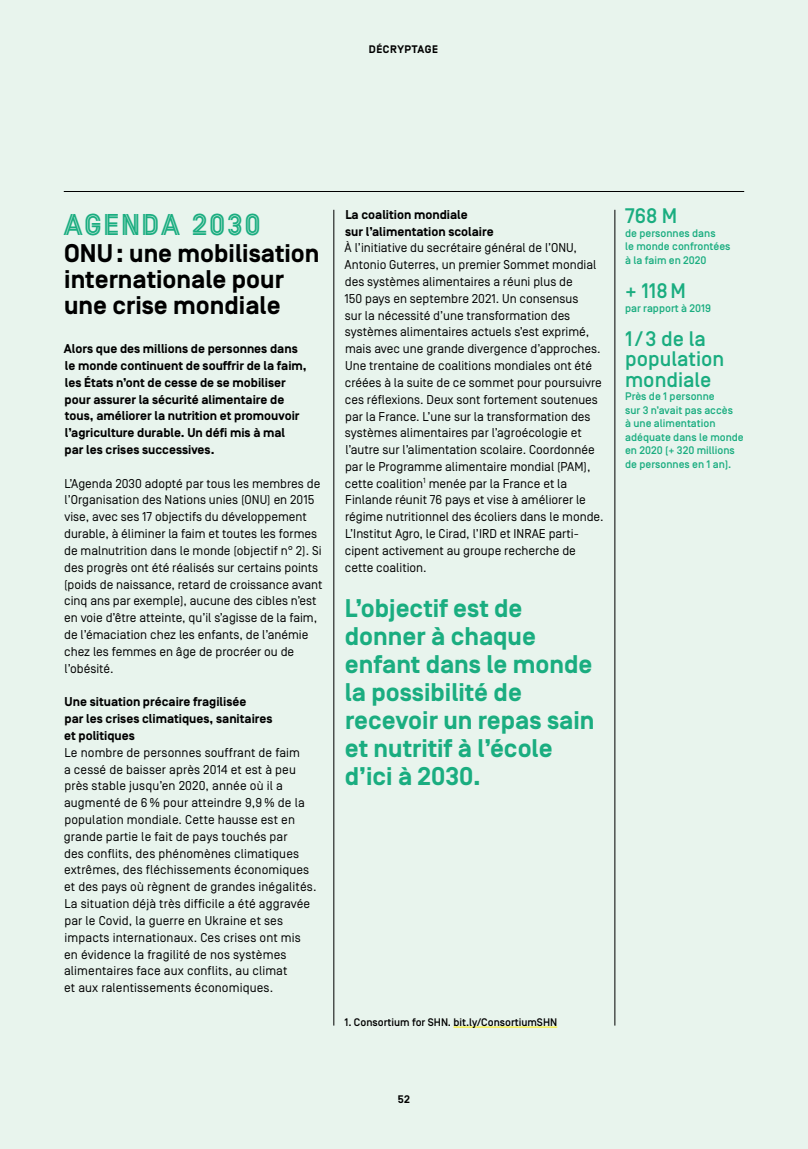
<style>
.page{position:relative;width:808px;height:1149px;background:#fff}
.page>*{position:absolute;margin:0;border:0;box-sizing:border-box;transform-origin:0 0}
.t1{font:30px "Parade LIFT Five";letter-spacing:.075em;color:#1aad80}
.t2{font:700 25.5px/28px "Simplon Norm";color:#1aad80}
.t3{font:700 25.5px/26.2px "Simplon Norm";color:#000}
.t4{font:500 21px/20.5px "Simplon Norm";color:#1aad80}
.t5{font:12.75px/16.8px "Simplon Norm";color:#000}
.t6{font:700 12.75px/16.8px "Simplon Norm";color:#000}
.t7{font:500 10.95px/13.5px "Simplon Norm";color:#1aad80}
.t8{font:500 10.95px "Simplon Norm";color:#000}
.t9{font:700 10.95px "Simplon Norm";letter-spacing:.05em;color:#000}
</style>
<div class="page">
<div style="left:0;top:0;width:808px;height:1148px;background:#e8f4ed"></div>
<hr style="left:333px;top:210px;width:1px;height:815px;background:#000">
<hr style="left:614px;top:210px;width:1px;height:815px;background:#000">
<hr style="left:64px;top:191px;width:680px;height:1px;background:#000">
<hr style="left:453px;top:1026px;width:104px;height:1px;background:#ffed00">
<p class="t9" style="left:369px;top:44px;width:71px">DÉCRYPTAGE</p>
<h1 class="t1" style="left:63px;top:208px;width:198px">AGENDA 2030</h1>
<h2 class="t3" style="left:64px;top:241px;width:257px">ONU: une mobilisation internationale pour une crise mondiale</h2>
<p class="t6" style="left:64px;top:341px;width:244px">Alors que des millions de personnes dans le monde continuent de souffrir de la faim, les États n’ont de cesse de se mobiliser pour assurer la sécurité alimentaire de tous, améliorer la nutrition et promouvoir l’agriculture durable. Un défi mis à mal<br>par les crises successives.</p>
<p class="t5" style="left:64px;top:475px;width:260px">L’Agenda 2030 adopté par tous les membres de l’Organisation des Nations unies (ONU) en 2015 vise, avec ses 17 objectifs du développement durable, à éliminer la faim et toutes les formes de malnutrition dans le monde (objectif n° 2). Si des progrès ont été réalisés sur certains points (poids de naissance, retard de croissance avant cinq ans par exemple), aucune des cibles n’est en voie d’être atteinte, qu’il s’agisse de la faim, de l’émaciation chez les enfants, de l’anémie chez les femmes en âge de procréer ou de l’obésité.</p>
<p class="t6" style="left:64px;top:694px;width:210px">Une situation précaire fragilisée<br>par les crises climatiques, sanitaires et politiques</p>
<p class="t5" style="left:64px;top:744px;width:254px">Le nombre de personnes souffrant de faim<br>a cessé de baisser après 2014 et est à peu près stable jusqu’en 2020, année où il a augmenté de 6 % pour atteindre 9,9 % de la population mondiale. Cette hausse est en grande partie le fait de pays touchés par<br>des conflits, des phénomènes climatiques extrêmes, des fléchissements économiques et des pays où règnent de grandes inégalités.<br>La situation déjà très difficile a été aggravée par le Covid, la guerre en Ukraine et ses impacts internationaux. Ces crises ont mis en évidence la fragilité de nos systèmes alimentaires face aux conflits, au climat<br>et aux ralentissements économiques.</p>
<p class="t6" style="left:345px;top:206px;width:150px">La coalition mondiale<br>sur l’alimentation scolaire</p>
<p class="t5" style="left:345px;top:240px;width:260px">À l’initiative du secrétaire général de l’ONU, Antonio Guterres, un premier Sommet mondial des systèmes alimentaires a réuni plus de<br>150 pays en septembre 2021. Un consensus<br>sur la nécessité d’une transformation des systèmes alimentaires actuels s’est exprimé, mais avec une grande divergence d’approches.<br>Une trentaine de coalitions mondiales ont été créées à la suite de ce sommet pour poursuivre ces réflexions. Deux sont fortement soutenues par la France. L’une sur la transformation des systèmes alimentaires par l’agroécologie et l’autre sur l’alimentation scolaire. Coordonnée par le Programme alimentaire mondial (PAM), cette coalition<sup>1</sup> menée par la France et la Finlande réunit 76 pays et vise à améliorer le régime nutritionnel des écoliers dans le monde.<br>L’Institut Agro, le Cirad, l’IRD et INRAE parti&shy;cipent activement au groupe recherche de cette coalition.</p>
<h2 class="t2" style="left:345px;top:595px;width:251px">L’objectif est de donner à chaque enfant dans le monde la possibilité de recevoir un repas sain et nutritif à l’école d’ici à 2030.</h2>
<p class="t8" style="left:344px;top:1015px;width:214px">1. Consortium for SHN. bit.ly/ConsortiumSHN</p>
<h3 class="t4" style="left:625px;top:207px;width:54px">768 M</h3>
<p class="t7" style="left:625px;top:227px;width:107px">de personnes dans<br>le monde confrontées à la faim en 2020</p>
<h3 class="t4" style="left:625px;top:281px;width:62px">+ 118M</h3>
<p class="t7" style="left:625px;top:301px;width:87px">par rapport à 2019</p>
<h3 class="t4" style="left:625px;top:329px;width:101px">1/3 de la population mondiale</h3>
<p class="t7" style="left:625px;top:390px;width:120px">Près de 1 personne<br>sur 3 n’avait pas accès<br>à une alimentation adéquate dans le monde en 2020 (+ 320 millions de personnes en 1 an).</p>
<p class="t9" style="left:398px;top:1093px;width:14px">52</p>
</div>
